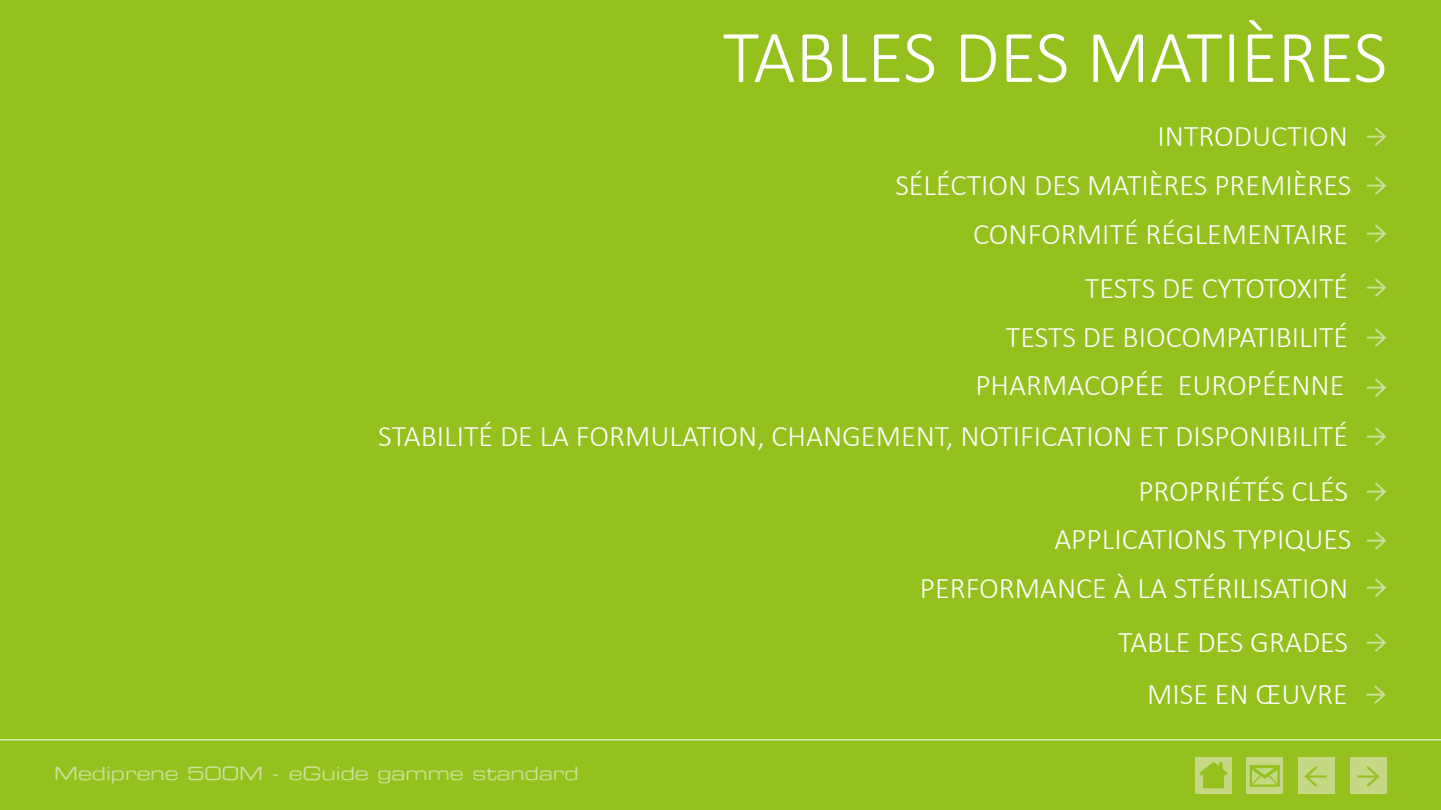
<style>
.page{position:relative;width:1441px;height:810px;background:#fff}
.page>*{position:absolute;margin:0;border:0;box-sizing:border-box;transform-origin:0 0}
.t1{font:300 75px "Calibri";color:#fff}
.t2{font:37.5px "Minion Pro";color:#95c11f}
.t3{font:300 30px "Calibri";color:#fff}
.t4{font:18px "Eurostile Extended Two";color:#cfe09b}
</style>
<div class="page">
<div style="left:0;top:0;width:1440px;height:810px;background:#95c11f"></div>
<div style="left:1297px;top:757px;width:37px;height:37px;background:#c5d984"></div>
<div style="left:1349px;top:757px;width:37px;height:37px;background:#c5d984"></div>
<hr style="left:0;top:739px;width:1440px;height:1px;background:#fff">
<div style="left:1246px;top:757px;width:37px;height:37px;background:#c5d984"></div>
<svg style="left:1249px;top:765px;width:30px;height:22px"></svg>
<div style="left:1195px;top:757px;width:37px;height:37px;background:#c5d984"></div>
<svg style="left:1199px;top:762px;width:28px;height:26px"></svg>
<h1 class="t1" style="left:722px;top:10px;width:666px">TABLES DES MATIÈRES</h1>
<p class="t3" style="left:1157px;top:118px;width:192px">INTRODUCTION</p>
<p class="t3" style="left:895px;top:166px;width:457px">SÉLÉCTION DES MATIÈRES PREMIÈRES</p>
<p class="t3" style="left:973px;top:215px;width:376px">CONFORMITÉ RÉGLEMENTAIRE</p>
<p class="t3" style="left:1084px;top:269px;width:265px">TESTS DE CYTOTOXITÉ</p>
<p class="t3" style="left:1005px;top:318px;width:344px">TESTS DE BIOCOMPATIBILITÉ</p>
<p class="t3" style="left:975px;top:366px;width:370px">PHARMACOPÉE EUROPÉENNE</p>
<p class="t3" style="left:378px;top:417px;width:971px">STABILITÉ DE LA FORMULATION, CHANGEMENT, NOTIFICATION ET DISPONIBILITÉ</p>
<p class="t4" style="left:54px;top:761px;width:526px">Mediprene 500M - eGuide gamme standard</p>
<p class="t3" style="left:1138px;top:472px;width:211px">PROPRIÉTÉS CLÉS</p>
<p class="t3" style="left:1054px;top:521px;width:298px">APPLICATIONS TYPIQUES</p>
<p class="t3" style="left:919px;top:570px;width:430px">PERFORMANCE À LA STÉRILISATION</p>
<p class="t3" style="left:1118px;top:624px;width:231px">TABLE DES GRADES</p>
<p class="t3" style="left:1146px;top:676px;width:202px">MISE EN ŒUVRE</p>
<p class="t2" style="left:1303px;top:749px;width:26px">←</p>
</div>
